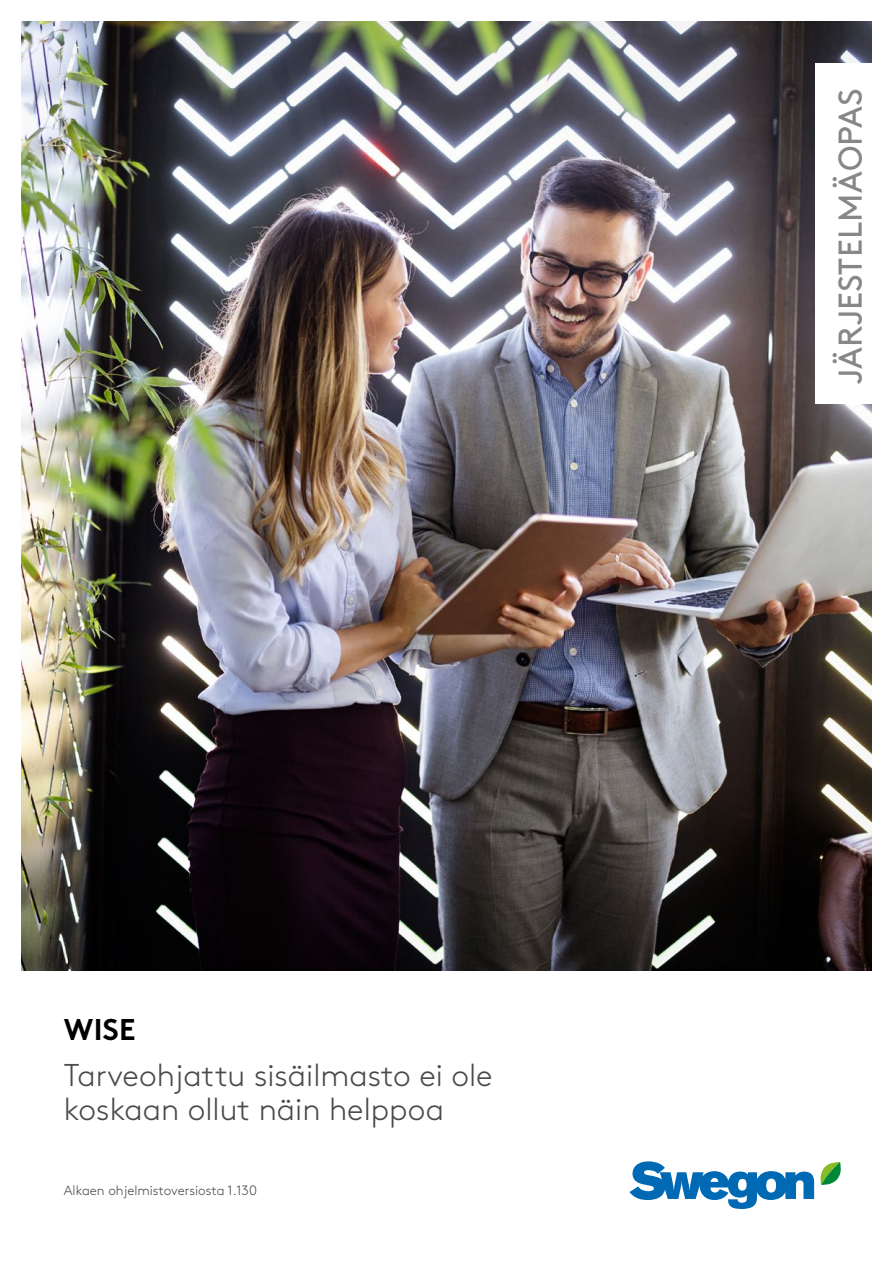
<style>
.page{position:relative;width:893px;height:1263px;background:#fff}
.page>*{position:absolute;margin:0;border:0;box-sizing:border-box;transform-origin:0 0}
.t1{font:33px "Swegon Brown";letter-spacing:.01em;color:#878787}
.t2{font:300 31.5px/34.5px "Swegon Brown";color:#4a4a49}
.t3{font:700 30px "Swegon Brown";color:#000}
.t4{font:300 13.5px "Swegon Brown";color:#4a4a49}
</style>
<div class="page">
<img style="left:21px;top:21px;width:851px;height:950px">
<svg style="left:629px;top:1161px;width:212px;height:48px"></svg>
<div style="left:815px;top:64px;width:78px;height:340px;background:#fff"></div>
<p class="t3" style="left:64px;top:1005px;width:73px">WISE</p>
<p class="t2" style="left:64px;top:1055px;width:430px">Tarveohjattu sisäilmasto ei ole koskaan ollut näin helppoa</p>
<p class="t4" style="left:64px;top:1181px;width:195px">Alkaen ohjelmistoversiosta 1.130</p>
<p class="t1" style="left:825px;top:384px;width:297px;rotate:-90deg">JÄRJESTELMÄOPAS</p>
</div>
